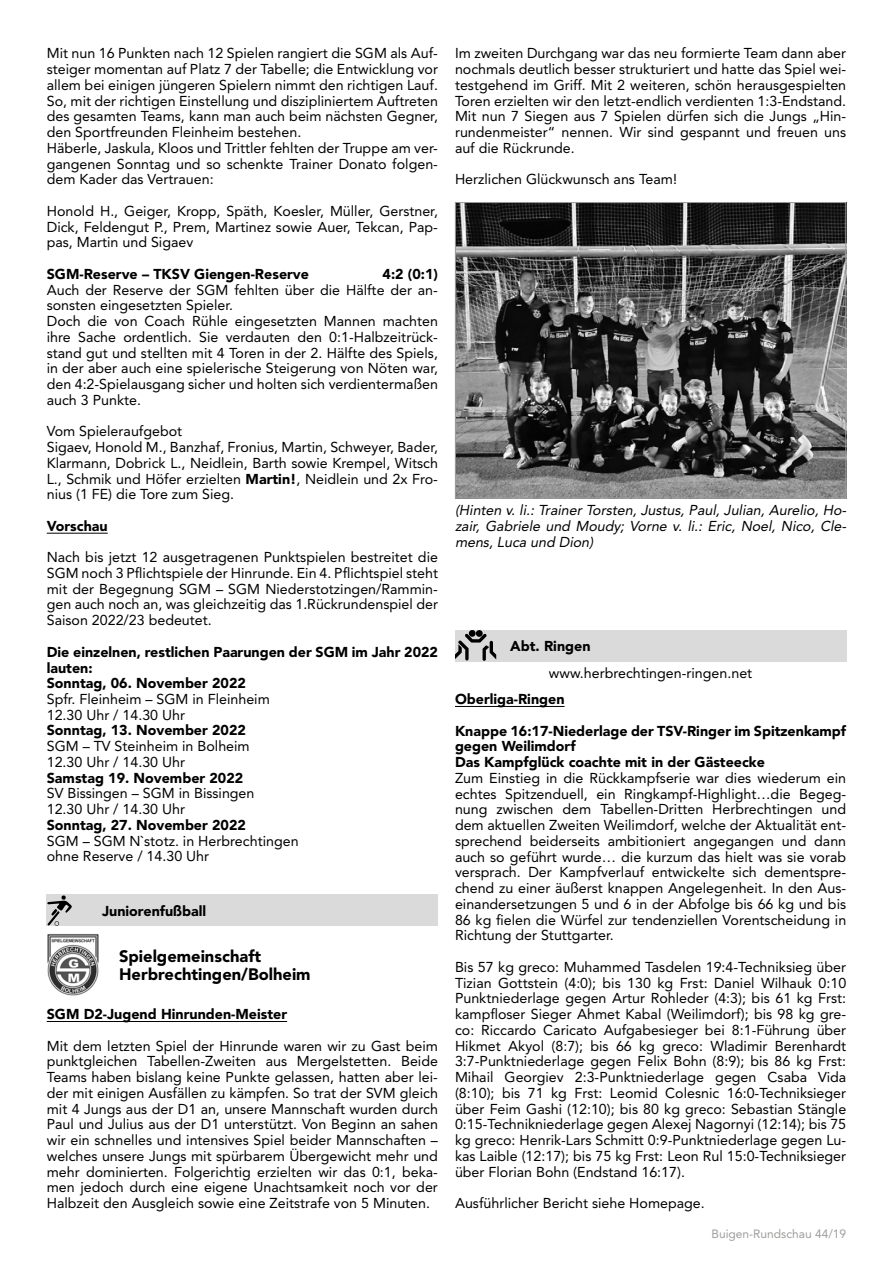
<style>
.page{position:relative;width:893px;height:1263px;background:#fff}
.page>*{position:absolute;margin:0;border:0;box-sizing:border-box;transform-origin:0 0}
.t1{font:900 16.5px/18px "Avenir";color:#000}
.t2{font:14.25px/15.8px "Avenir";color:#000}
.t3{font:900 14.25px/15.8px "Avenir";color:#000}
.t4{font:italic 14.25px/15.8px "Avenir";color:#000;text-align:justify}
.t5{font:12px "Avenir";color:#9d9d9c}
.s1{font-weight:900}
</style>
<div class="page">
<hr style="left:47px;top:533px;width:61px;height:1px;background:#000">
<hr style="left:47px;top:1021px;width:240px;height:1px;background:#000">
<hr style="left:455px;top:706px;width:109px;height:1px;background:#000">
<div style="left:47px;top:894px;width:391px;height:32px;background:#dadada"></div>
<svg style="left:47px;top:895px;width:25px;height:31px"></svg>
<img style="left:47px;top:934px;width:52px;height:62px">
<img style="left:457px;top:204px;width:387px;height:292px">
<div style="left:455px;top:202px;width:391px;height:296px;border:1px solid #9d9d9c"></div>
<div style="left:455px;top:630px;width:391px;height:31px;background:#dadada"></div>
<div style="left:469px;top:630px;width:7px;height:7px;background:#000;border-radius:50%"></div>
<div style="left:476px;top:630px;width:7px;height:7px;background:#000;border-radius:50%"></div>
<svg style="left:455px;top:634px;width:41px;height:27px"></svg>
<p class="t2" style="left:47px;top:45px;width:393px">Mit nun 16 Punkten nach 12 Spielen rangiert die SGM als Auf&shy;steiger momentan auf Platz 7 der Tabelle; die Entwicklung vor allem bei einigen jüngeren Spielern nimmt den richtigen Lauf.<br>So, mit der richtigen Einstellung und diszipliniertem Auftreten des gesamten Teams, kann man auch beim nächsten Gegner, den Sportfreunden Fleinheim bestehen.<br>Häberle, Jaskula, Kloos und Trittler fehlten der Truppe am ver&shy;gangenen Sonntag und so schenkte Trainer Donato folgen&shy;dem Kader das Vertrauen:</p>
<p class="t2" style="left:47px;top:203px;width:393px;text-align:justify">Honold H., Geiger, Kropp, Späth, Koesler, Müller, Gerstner, Dick, Feldengut P., Prem, Martinez sowie Auer, Tekcan, Pap&shy;pas, Martin und Sigaev</p>
<p class="t3" style="left:47px;top:266px;width:264px">SGM-Reserve – TKSV Giengen-Reserve</p>
<p class="t3" style="left:383px;top:266px;width:57px">4:2 (0:1)</p>
<p class="t2" style="left:47px;top:282px;width:393px">Auch der Reserve der SGM fehlten über die Hälfte der an&shy;sonsten eingesetzten Spieler.<br>Doch die von Coach Rühle eingesetzten Mannen machten ihre Sache ordentlich. Sie verdauten den 0:1-Halbzeitrück&shy;stand gut und stellten mit 4 Toren in der 2. Hälfte des Spiels, in der aber auch eine spielerische Steigerung von Nöten war, den 4:2-Spielausgang sicher und holten sich verdientermaßen auch 3 Punkte.</p>
<p class="t2" style="left:47px;top:423px;width:393px">Vom Spieleraufgebot<br>Sigaev, Honold M., Banzhaf, Fronius, Martin, Schweyer, Bader, Klarmann, Dobrick L., Neidlein, Barth sowie Krempel, Witsch L., Schmik und Höfer erzielten <span class="s1">Martin!</span>, Neidlein und 2x Fro&shy;nius (1 FE) die Tore zum Sieg.</p>
<p class="t3" style="left:47px;top:518px;width:62px">Vorschau</p>
<p class="t2" style="left:47px;top:549px;width:393px;text-align:justify">Nach bis jetzt 12 ausgetragenen Punktspielen bestreitet die SGM noch 3 Pflichtspiele der Hinrunde. Ein 4. Pflichtspiel steht mit der Begegnung SGM – SGM Niederstotzingen/Rammin&shy;gen auch noch an, was gleichzeitig das 1.Rückrundenspiel der Saison 2022/23 bedeutet.</p>
<p class="t3" style="left:47px;top:644px;width:393px">Die einzelnen, restlichen Paarungen der SGM im Jahr 2022 lauten:<br>Sonntag, 06. November 2022</p>
<p class="t2" style="left:47px;top:691px;width:225px">Spfr. Fleinheim – SGM in Fleinheim<br>12.30 Uhr / 14.30 Uhr</p>
<p class="t3" style="left:47px;top:722px;width:201px">Sonntag, 13. November 2022</p>
<p class="t2" style="left:47px;top:738px;width:204px">SGM – TV Steinheim in Bolheim<br>12.30 Uhr / 14.30 Uhr</p>
<p class="t3" style="left:47px;top:770px;width:198px">Samstag 19. November 2022</p>
<p class="t2" style="left:47px;top:786px;width:209px">SV Bissingen – SGM in Bissingen<br>12.30 Uhr / 14.30 Uhr</p>
<p class="t3" style="left:47px;top:817px;width:201px">Sonntag, 27. November 2022</p>
<p class="t2" style="left:47px;top:833px;width:253px">SGM – SGM N`stotz. in Herbrechtingen ohne Reserve / 14.30 Uhr</p>
<p class="t3" style="left:102px;top:902px;width:106px">Juniorenfußball</p>
<p class="t1" style="left:119px;top:947px;width:193px">Spielgemeinschaft<br>Herbrechtingen/Bolheim</p>
<p class="t3" style="left:47px;top:1006px;width:242px">SGM D2-Jugend Hinrunden-Meister</p>
<p class="t2" style="left:47px;top:1038px;width:393px;text-align:justify">Mit dem letzten Spiel der Hinrunde waren wir zu Gast beim punktgleichen Tabellen-Zweiten aus Mergelstetten. Beide Teams haben bislang keine Punkte gelassen, hatten aber lei&shy;der mit einigen Ausfällen zu kämpfen. So trat der SVM gleich mit 4 Jungs aus der D1 an, unsere Mannschaft wurden durch Paul und Julius aus der D1 unterstützt. Von Beginn an sahen wir ein schnelles und intensives Spiel beider Mannschaften – welches unsere Jungs mit spürbarem Übergewicht mehr und mehr dominierten. Folgerichtig erzielten wir das 0:1, beka&shy;men jedoch durch eine eigene Unachtsamkeit noch vor der Halbzeit den Ausgleich sowie eine Zeitstrafe von 5 Minuten.</p>
<p class="t2" style="left:455px;top:45px;width:393px;text-align:justify">Im zweiten Durchgang war das neu formierte Team dann aber nochmals deutlich besser strukturiert und hatte das Spiel wei&shy;testgehend im Griff. Mit 2 weiteren, schön herausgespielten Toren erzielten wir den letzt-endlich verdienten 1:3-Endstand.<br>Mit nun 7 Siegen aus 7 Spielen dürfen sich die Jungs „Hin&shy;rundenmeister“ nennen. Wir sind gespannt und freuen uns auf die Rückrunde.</p>
<p class="t2" style="left:455px;top:171px;width:224px">Herzlichen Glückwunsch ans Team!</p>
<p class="t4" style="left:455px;top:502px;width:396px">(Hinten v. li.: Trainer Torsten, Justus, Paul, Julian, Aurelio, Ho&shy;zair, Gabriele und Moudy; Vorne v. li.: Eric, Noel, Nico, Cle&shy;mens, Luca und Dion)</p>
<p class="t3" style="left:510px;top:638px;width:82px">Abt. Ringen</p>
<p class="t2" style="left:549px;top:665px;width:205px">www.herbrechtingen-ringen.net</p>
<p class="t3" style="left:455px;top:691px;width:111px">Oberliga-Ringen</p>
<p class="t3" style="left:455px;top:723px;width:393px">Knappe 16:17-Niederlage der TSV-Ringer im Spitzenkampf gegen Weilimdorf<br>Das Kampfglück coachte mit in der Gästeecke</p>
<p class="t2" style="left:455px;top:770px;width:393px;text-align:justify">Zum Einstieg in die Rückkampfserie war dies wiederum ein echtes Spitzenduell, ein Ringkampf-Highlight…die Begeg&shy;nung zwischen dem Tabellen-Dritten Herbrechtingen und dem aktuellen Zweiten Weilimdorf, welche der Aktualität ent&shy;sprechend beiderseits ambitioniert angegangen und dann auch so geführt wurde… die kurzum das hielt was sie vorab versprach. Der Kampfverlauf entwickelte sich dementspre&shy;chend zu einer äußerst knappen Angelegenheit. In den Aus&shy;einandersetzungen 5 und 6 in der Abfolge bis 66 kg und bis 86 kg fielen die Würfel zur tendenziellen Vorentscheidung in Richtung der Stuttgarter.</p>
<p class="t2" style="left:455px;top:959px;width:393px;text-align:justify">Bis 57 kg greco: Muhammed Tasdelen 19:4-Techniksieg über Tizian Gottstein (4:0); bis 130 kg Frst: Daniel Wilhauk 0:10<br>Punktniederlage gegen Artur Rohleder (4:3); bis 61 kg Frst: kampfloser Sieger Ahmet Kabal (Weilimdorf); bis 98 kg gre&shy;co: Riccardo Caricato Aufgabesieger bei 8:1-Führung über Hikmet Akyol (8:7); bis 66 kg greco: Wladimir Berenhardt 3:7-Punktniederlage gegen Felix Bohn (8:9); bis 86 kg Frst:<br>Mihail Georgiev 2:3-Punktniederlage gegen Csaba Vida (8:10); bis 71 kg Frst: Leomid Colesnic 16:0-Techniksieger über Feim Gashi (12:10); bis 80 kg greco: Sebastian Stängle 0:15-Technikniederlage gegen Alexej Nagornyi (12:14); bis 75 kg greco: Henrik-Lars Schmitt 0:9-Punktniederlage gegen Lu&shy;kas Laible (12:17); bis 75 kg Frst: Leon Rul 15:0-Techniksieger über Florian Bohn (Endstand 16:17).</p>
<p class="t2" style="left:455px;top:1195px;width:251px">Ausführlicher Bericht siehe Homepage.</p>
<p class="t5" style="left:711px;top:1227px;width:136px">Buigen-Rundschau 44/19</p>
</div>
